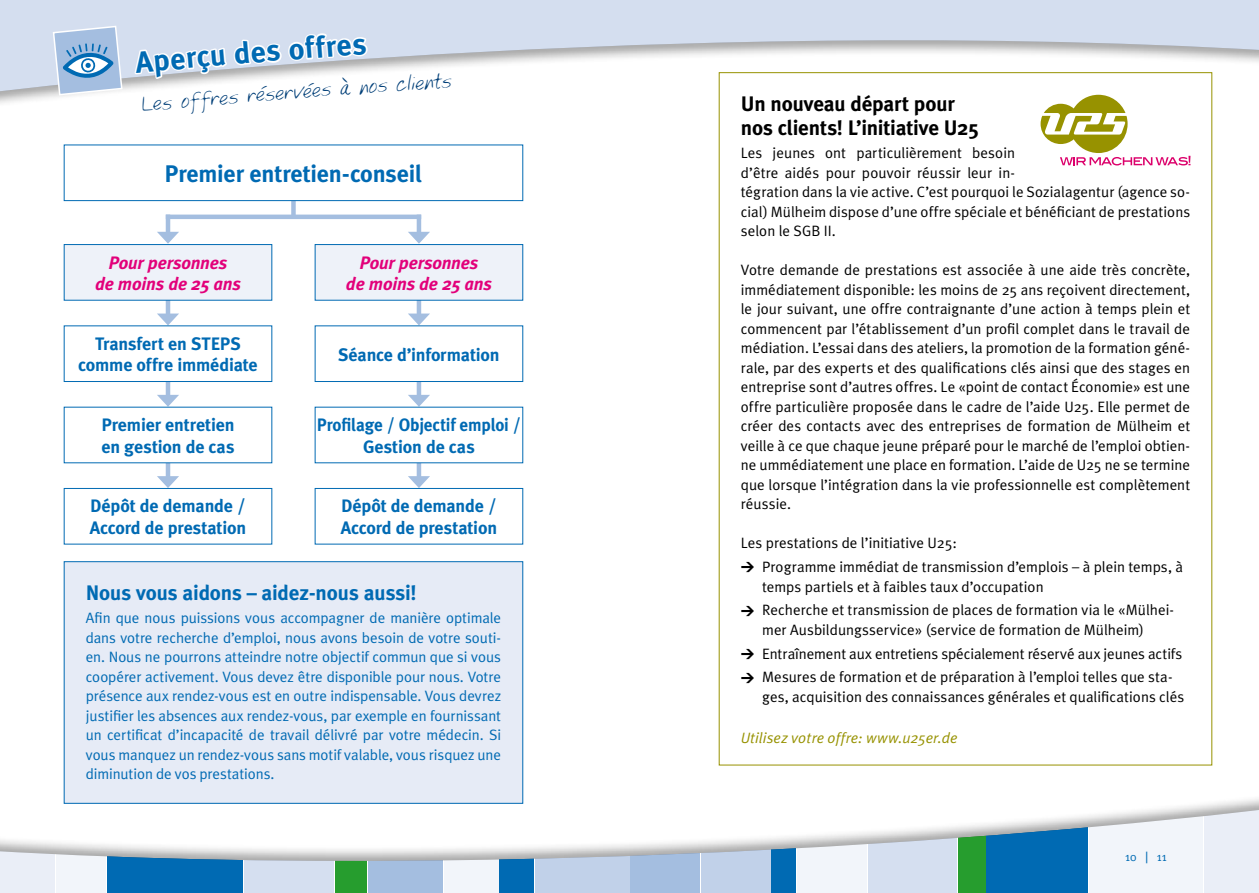
<style>
.page{position:relative;width:1259px;height:893px;background:#fff}
.page>*{position:absolute;margin:0;border:0;box-sizing:border-box;transform-origin:0 0}
.t1{font:700 30px "Meta Plus";color:#006ab3}
.t2{font:700 24px "Meta Plus";letter-spacing:-.01em;color:#006ab3}
.t3{font:22.5px "Kyles Hand";color:#003f78}
.t4{font:700 21px/24px "Meta Plus";letter-spacing:-.01em;color:#000}
.t5{font:700 21px "Meta Plus";letter-spacing:-.01em;color:#006ab3}
.t6{font:700 18px/21.6px "Meta Plus";letter-spacing:-.01em;color:#006ab3}
.t7{font:italic 700 18px/21.6px "Meta Plus";letter-spacing:-.01em;color:#e2007a;text-align:center}
.t8{font:700 18px/21.6px "Meta Plus";letter-spacing:-.01em;color:#006ab3;text-align:center;scale:.95 1}
.t9{font:15px/19.5px "Meta Plus Normal";letter-spacing:.005em;color:#000}
.t10{font:15px/19.5px "Meta Plus Normal";letter-spacing:-.005em;color:#006ab3;text-align:justify}
.t11{font:italic 15px "Meta Plus Normal";letter-spacing:.01em;color:#979200}
.t12{font:12px "Meta Plus Normal";color:#006ab3}
.s1{font-family:"DIN Black Alternate";font-size:13.5px}
.s2{font-size:15px}
</style>
<div class="page">
<div style="left:986px;top:757px;width:101px;height:136px;background:#006ab3"></div>
<div style="left:958px;top:757px;width:27px;height:136px;background:#269d2e"></div>
<div style="left:1204px;top:757px;width:55px;height:136px;background:#eaeef7"></div>
<div style="left:867px;top:757px;width:89px;height:136px;background:#d5dff0"></div>
<div style="left:770px;top:757px;width:26px;height:136px;background:#006ab3"></div>
<div style="left:701px;top:757px;width:69px;height:136px;background:#c1d1e9"></div>
<div style="left:797px;top:757px;width:69px;height:136px;background:#f2f5fa"></div>
<div style="left:629px;top:757px;width:71px;height:136px;background:#a4bee0"></div>
<div style="left:1089px;top:757px;width:113px;height:136px;background:#f2f5fa"></div>
<div style="left:108px;top:757px;width:135px;height:136px;background:#006ab3"></div>
<div style="left:335px;top:757px;width:32px;height:136px;background:#269d2e"></div>
<div style="left:0;top:757px;width:55px;height:136px;background:#eaeef7"></div>
<div style="left:244px;top:757px;width:90px;height:136px;background:#d5dff0"></div>
<div style="left:500px;top:757px;width:34px;height:136px;background:#006ab3"></div>
<div style="left:535px;top:757px;width:94px;height:136px;background:#c1d1e9"></div>
<div style="left:443px;top:757px;width:55px;height:136px;background:#f2f5fa"></div>
<div style="left:368px;top:757px;width:74px;height:136px;background:#a4bee0"></div>
<div style="left:57px;top:757px;width:49px;height:136px;background:#f2f5fa"></div>
<div style="left:629px;top:0;width:630px;height:136px;background:#d4deef"></div>
<div style="left:0;top:0;width:629px;height:136px;background:#d4deef"></div>
<div style="left:0;top:39px;width:1259px;height:822px;background:#000;opacity:.4"></div>
<div style="left:64px;top:562px;width:459px;height:241px;background:#e6ebf6"></div>
<div style="left:64px;top:561px;width:459px;height:243px;border:1px solid #006ab3"></div>
<hr style="left:166px;top:215px;width:255px;height:4px;background:#a4bee0">
<div style="left:291px;top:200px;width:5px;height:16px;background:#a4bee0"></div>
<hr style="left:166px;top:296px;width:4px;height:22px;background:#a4bee0">
<svg style="left:157px;top:314px;width:22px;height:11px"></svg>
<hr style="left:417px;top:296px;width:4px;height:22px;background:#a4bee0">
<svg style="left:408px;top:314px;width:22px;height:11px"></svg>
<svg style="left:52px;top:26px;width:71px;height:99px;background:#c1d5ea"></svg>
<svg style="left:132px;top:33px;width:237px;height:98px"></svg>
<div style="left:719px;top:73px;width:492px;height:692px;background:#fff"></div>
<svg style="left:1040px;top:95px;width:150px;height:70px"></svg>
<hr style="left:166px;top:215px;width:4px;height:21px;background:#a4bee0">
<svg style="left:157px;top:232px;width:22px;height:12px"></svg>
<hr style="left:417px;top:215px;width:4px;height:21px;background:#a4bee0">
<svg style="left:408px;top:232px;width:22px;height:12px"></svg>
<hr style="left:166px;top:378px;width:4px;height:21px;background:#a4bee0">
<svg style="left:157px;top:395px;width:22px;height:12px"></svg>
<hr style="left:417px;top:378px;width:4px;height:21px;background:#a4bee0">
<svg style="left:408px;top:395px;width:22px;height:12px"></svg>
<hr style="left:166px;top:459px;width:4px;height:21px;background:#a4bee0">
<svg style="left:157px;top:476px;width:22px;height:12px"></svg>
<hr style="left:417px;top:459px;width:4px;height:21px;background:#a4bee0">
<svg style="left:408px;top:476px;width:22px;height:12px"></svg>
<div style="left:64px;top:145px;width:459px;height:56px;background:#fff"></div>
<div style="left:64px;top:145px;width:459px;height:56px;border:1px solid #006ab3"></div>
<div style="left:315px;top:488px;width:208px;height:56px;background:#fff"></div>
<div style="left:315px;top:488px;width:208px;height:56px;border:1px solid #006ab3"></div>
<div style="left:64px;top:488px;width:208px;height:56px;background:#fff"></div>
<div style="left:64px;top:488px;width:208px;height:56px;border:1px solid #006ab3"></div>
<div style="left:315px;top:245px;width:208px;height:55px;background:#eef2f9"></div>
<div style="left:315px;top:244px;width:208px;height:57px;border:1px solid #006ab3"></div>
<div style="left:64px;top:245px;width:208px;height:55px;background:#eef2f9"></div>
<div style="left:64px;top:244px;width:208px;height:57px;border:1px solid #006ab3"></div>
<div style="left:315px;top:326px;width:208px;height:55px;background:#fff"></div>
<div style="left:315px;top:325px;width:208px;height:57px;border:1px solid #006ab3"></div>
<div style="left:64px;top:326px;width:208px;height:55px;background:#fff"></div>
<div style="left:64px;top:325px;width:208px;height:57px;border:1px solid #006ab3"></div>
<div style="left:315px;top:407px;width:208px;height:56px;background:#fff"></div>
<div style="left:64px;top:407px;width:208px;height:56px;background:#fff"></div>
<svg style="left:441px;top:79px;width:11px;height:9px"></svg>
<h1 class="t1" style="left:134px;top:45px;width:147px;rotate:-5deg">Aperçu des</h1>
<h1 class="t1" style="left:287px;top:32px;width:80px;rotate:-4deg">offres</h1>
<h3 class="t3" style="left:140px;top:89px;width:145px;rotate:-5deg">Les offres rése</h3>
<h3 class="t3" style="left:283px;top:76px;width:159px;rotate:-4deg">rvées à nos client</h3>
<h2 class="t2" style="left:165px;top:160px;width:259px">Premier entretien-conseil</h2>
<p class="t7" style="left:95px;top:251px;width:147px">Pour personnes<br>de moins de 25 ans</p>
<p class="t7" style="left:346px;top:251px;width:147px">Pour personnes<br>de moins de 25 ans</p>
<p class="t6" style="left:78px;top:333px;width:181px;text-align:center">Transfert en STEPS comme offre immédiate</p>
<p class="t6" style="left:338px;top:344px;width:163px">Séance d’information</p>
<p class="t6" style="left:101px;top:414px;width:135px">Premier entretien en gestion de cas</p>
<p class="t8" style="left:317px;top:414px;width:216px">Profilage / Objectif emploi /<br>Gestion de cas</p>
<p class="t6" style="left:90px;top:495px;width:158px">Dépôt de demande /<br>Accord de prestation</p>
<p class="t6" style="left:341px;top:495px;width:158px">Dépôt de demande /<br>Accord de prestation</p>
<h3 class="t5" style="left:86px;top:580px;width:332px">Nous vous aidons – aidez-nous aussi!</h3>
<p class="t10" style="left:86px;top:608px;width:417px">Afin que nous puissions vous accompagner de manière optimale dans votre recherche d’emploi, nous avons besoin de votre souti&shy;en. Nous ne pourrons atteindre notre objectif commun que si vous coopérer activement. Vous devez être disponible pour nous. Votre présence aux rendez-vous est en outre indispensable. Vous devrez justifier les absences aux rendez-vous, par exemple en fournissant un certificat d’incapacité de travail délivré par votre médecin. Si vous manquez un rendez-vous sans motif valable, vous risquez une diminution de vos prestations.</p>
<h3 class="t4" style="left:741px;top:91px;width:239px">Un nouveau départ pour nos clients! L’initiative U25</h3>
<p class="t9" style="left:741px;top:143px;width:451px">Les jeunes ont particulièrement besoin<br>d’être aidés pour pouvoir réussir leur in-<br>tégration dans la vie active. C’est pourquoi le Sozialagentur (agence so&shy;cial) Mülheim dispose d’une offre spéciale et bénéficiant de prestations selon le SGB II.</p>
<p class="t9" style="left:741px;top:260px;width:451px;text-align:justify">Votre demande de prestations est associée à une aide très concrète, immédiatement disponible: les moins de 25 ans reçoivent directement, le jour suivant, une offre contraignante d’une action à temps plein et commencent par l’établissement d’un profil complet dans le travail de médiation. L’essai dans des ateliers, la promotion de la formation géné&shy;rale, par des experts et des qualifications clés ainsi que des stages en entreprise sont d’autres offres. Le «point de contact Économie» est une offre particulière proposée dans le cadre de l’aide U25. Elle permet de créer des contacts avec des entreprises de formation de Mülheim et veille à ce que chaque jeune préparé pour le marché de l’emploi obtien&shy;ne ummédiatement une place en formation. L’aide de U25 ne se termine que lorsque l’intégration dans la vie professionnelle est complètement réussie.</p>
<p class="t9" style="left:741px;top:531px;width:444px;line-height:23.7px">Les prestations de l’initiative U25:<br><span class="s1">&gt;</span> Programme immédiat de transmission d’emplois – à plein temps, à</p>
<p class="t9" style="left:741px;top:574px;width:435px;line-height:23.7px;text-indent:21px">temps partiels et à faibles taux d’occupation<br><span class="s1">&gt;</span> Recherche et transmission de places de formation via le «Mülhei-</p>
<p class="t9" style="left:741px;top:618px;width:443px;line-height:23.7px;text-indent:21px">mer Ausbildungsservice» (service de formation de Mülheim)<br><span class="s1">&gt;</span> Entraînement aux entretiens spécialement réservé aux jeunes actifs <span class="s1">&gt;</span> Mesures de formation et de préparation à l’emploi telles que sta-</p>
<p class="t9" style="left:762px;top:687px;width:424px">ges, acquisition des connaissances générales et qualifications clés</p>
<p class="t11" style="left:741px;top:729px;width:218px">Utilisez votre offre: www.u25er.de</p>
<p class="t12" style="left:1125px;top:849px;width:43px">10 <span class="s2">|</span> 11</p>
</div>
